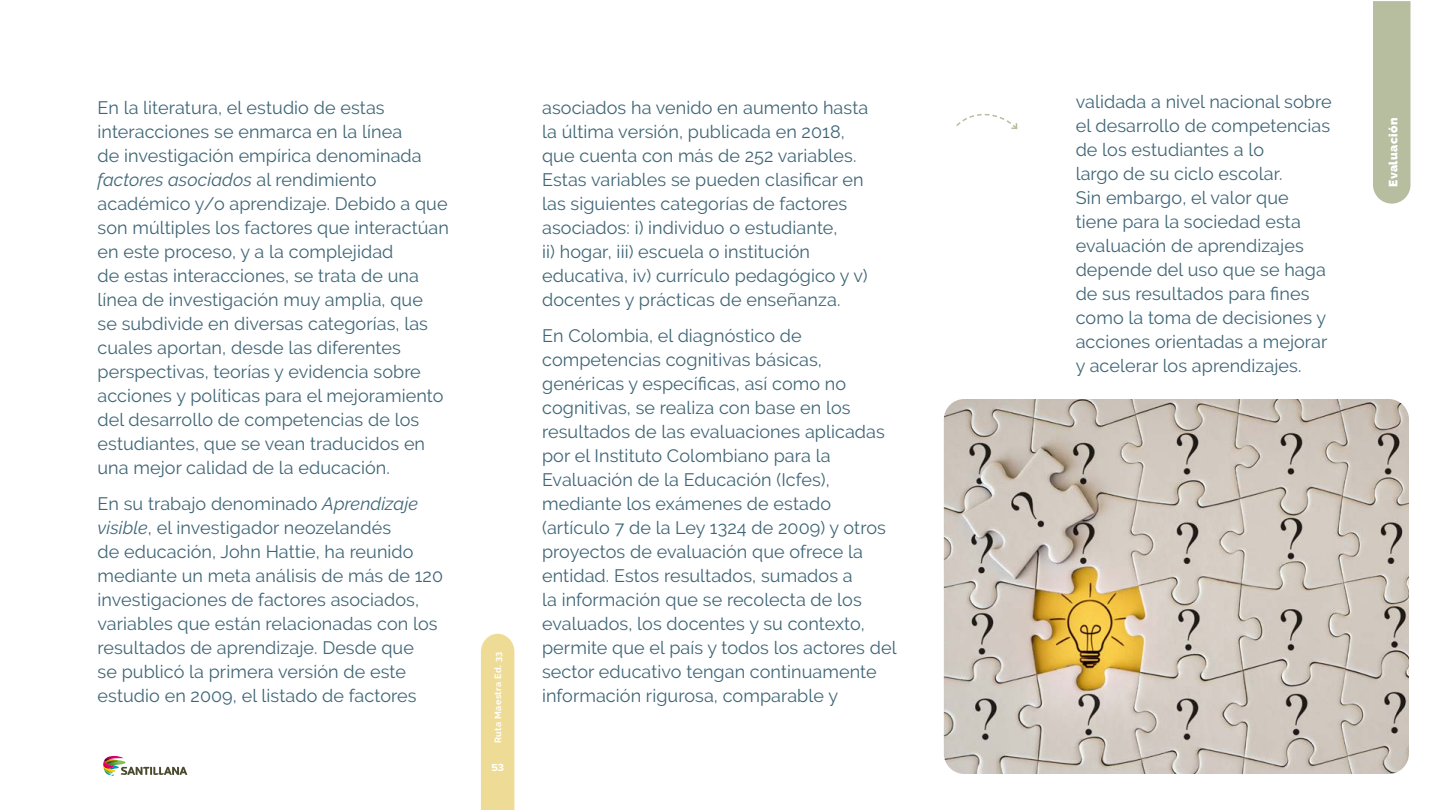
<style>
.page{position:relative;width:1440px;height:810px;background:#fff}
.page>*{position:absolute;margin:0;border:0;box-sizing:border-box;transform-origin:0 0}
.t1{font:18px/24px "Raleway";letter-spacing:.005em;color:#3f6677}
.t2{font:900 12px "Raleway";letter-spacing:.04em;color:#fff}
.t3{font:700 10.65px "Proxima Nova";color:#fff}
.t4{font:700 9px "Raleway";letter-spacing:.04em;color:#fff}
.s1{font-style:italic}
</style>
<div class="page">
<img style="left:945px;top:401px;width:463px;height:372px">
<div style="left:942px;top:398px;width:469px;height:378px;border:2px solid #fff;border-radius:21px"></div>
<div style="left:1373px;top:1px;width:38px;height:203px;background:#b7bea0"></div>
<svg style="left:103px;top:755px;width:84px;height:21px"></svg>
<div style="left:481px;top:634px;width:33px;height:176px;background:#eedc96"></div>
<svg style="left:956px;top:113px;width:62px;height:17px"></svg>
<p class="t1" style="left:98px;top:96px;width:353px">En la literatura, el estudio de estas interacciones se enmarca en la línea<br>de investigación empírica denominada <span class="s1">factores asociados</span> al rendimiento académico y/o aprendizaje. Debido a que son múltiples los factores que interactúan en este proceso, y a la complejidad<br>de estas interacciones, se trata de una línea de investigación muy amplia, que<br>se subdivide en diversas categorías, las cuales aportan, desde las diferentes perspectivas, teorías y evidencia sobre acciones y políticas para el mejoramiento del desarrollo de competencias de los estudiantes, que se vean traducidos en una mejor calidad de la educación.</p>
<p class="t1" style="left:98px;top:492px;width:347px">En su trabajo denominado <span class="s1">Aprendizaje visible</span>, el investigador neozelandés<br>de educación, John Hattie, ha reunido mediante un meta análisis de más de 120 investigaciones de factores asociados, variables que están relacionadas con los resultados de aprendizaje. Desde que<br>se publicó la primera versión de este estudio en 2009, el listado de factores</p>
<p class="t4" style="left:493px;top:743px;width:92px;rotate:-90deg">Ruta Maestra Ed. 33</p>
<p class="t3" style="left:491px;top:759px;width:14px">53</p>
<p class="t1" style="left:542px;top:96px;width:328px">asociados ha venido en aumento hasta la última versión, publicada en 2018, que cuenta con más de 252 variables.<br>Estas variables se pueden clasificar en las siguientes categorías de factores asociados: i) individuo o estudiante,<br>ii) hogar, iii) escuela o institución educativa, iv) currículo pedagógico y v) docentes y prácticas de enseñanza.</p>
<p class="t1" style="left:542px;top:324px;width:356px">En Colombia, el diagnóstico de competencias cognitivas básicas, genéricas y específicas, así como no cognitivas, se realiza con base en los resultados de las evaluaciones aplicadas por el Instituto Colombiano para la Evaluación de la Educación (Icfes), mediante los exámenes de estado (artículo 7 de la Ley 1324 de 2009) y otros proyectos de evaluación que ofrece la entidad. Estos resultados, sumados a<br>la información que se recolecta de los evaluados, los docentes y su contexto, permite que el país y todos los actores del sector educativo tengan continuamente información rigurosa, comparable y</p>
<p class="t1" style="left:1076px;top:90px;width:257px">validada a nivel nacional sobre el desarrollo de competencias de los estudiantes a lo<br>largo de su ciclo escolar.<br>Sin embargo, el valor que tiene para la sociedad esta evaluación de aprendizajes depende del uso que se haga de sus resultados para fi nes como la toma de decisiones y acciones orientadas a mejorar y acelerar los aprendizajes.</p>
<p class="t2" style="left:1386px;top:187px;width:71px;rotate:-90deg">Evaluación</p>
</div>
